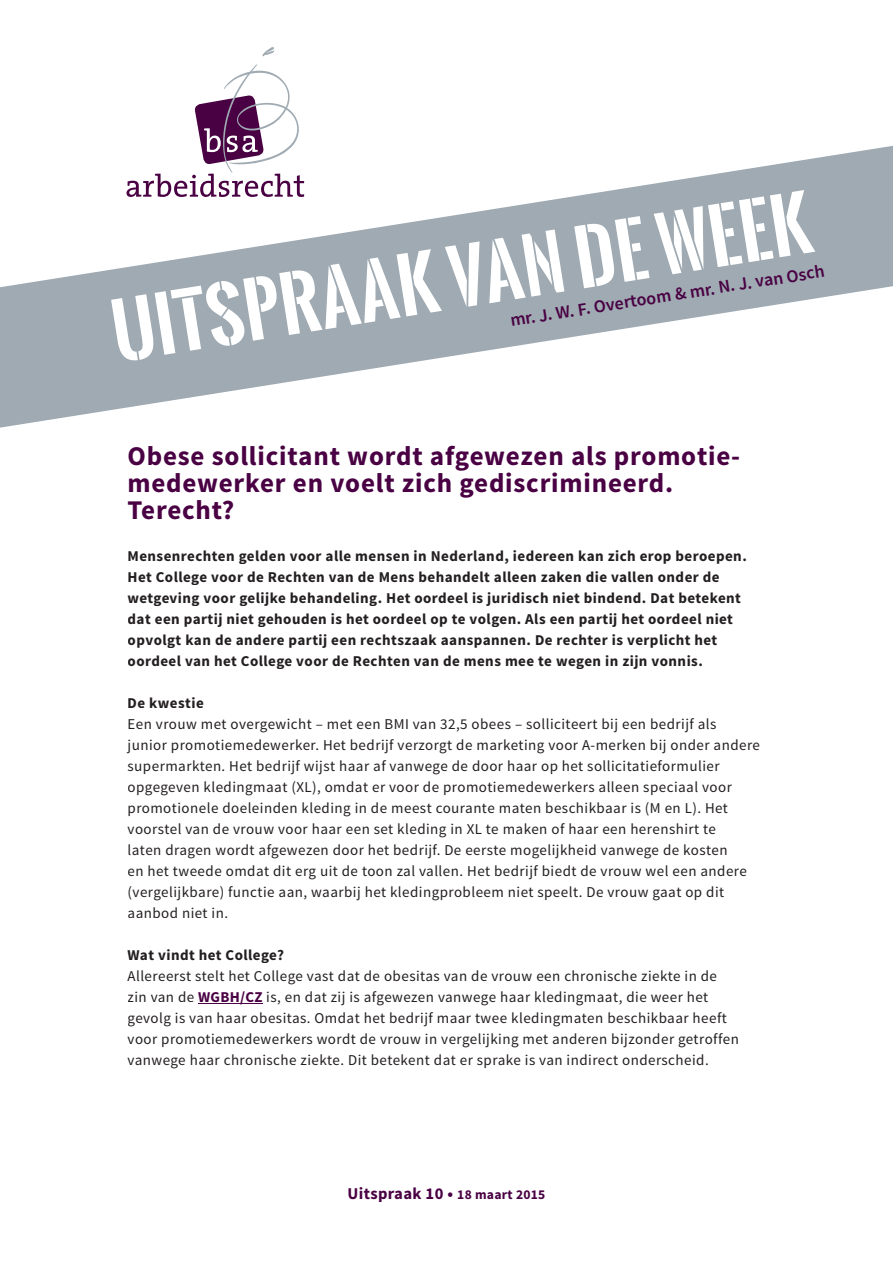
<style>
.page{position:relative;width:893px;height:1263px;background:#fff}
.page>*{position:absolute;margin:0;border:0;box-sizing:border-box;transform-origin:0 0}
.t1{font:700 72px "Oswald Stencil";color:#fff}
.t2{font:700 27px/27px "Source Sans Pro";letter-spacing:.03em;color:#490143}
.t3{font:600 18px "Source Sans Pro";color:#490143}
.t4{font:700 16.5px "Source Sans Pro";letter-spacing:.02em;color:#490143}
.t5{font:15px/21px "Source Sans Pro";letter-spacing:.03em;color:#231f20}
.t6{font:700 15px/21px "Source Sans Pro";letter-spacing:.03em;color:#231f20}
.s1{font-weight:700;color:#490143}
.s2{font-size:13.5px}
</style>
<div class="page">
<svg style="left:195px;top:47px;width:105px;height:98px"></svg>
<svg style="left:0;top:145px;width:893px;height:283px;fill:#9faab2"></svg>
<hr style="left:198px;top:1003px;width:65px;height:1px;background:#490143">
<h1 class="t1" style="left:104px;top:280px;width:708px;rotate:-9deg">UITSPRAAK VAN DE WEEK</h1>
<p class="t3" style="left:509px;top:309px;width:319px;rotate:-9deg">mr. J. W. F. Overtoom &amp; mr. N. J. van Osch</p>
<h2 class="t2" style="left:128px;top:443px;width:614px">Obese sollicitant wordt afgewezen als promotie&shy;medewerker en voelt zich gediscrimineerd.<br>Terecht?</h2>
<p class="t6" style="left:128px;top:546px;width:621px">Mensenrechten gelden voor alle mensen in Nederland, iedereen kan zich erop beroepen.<br>Het College voor de Rechten van de Mens behandelt alleen zaken die vallen onder de wetgeving voor gelijke behandeling. Het oordeel is juridisch niet bindend. Dat betekent dat een partij niet gehouden is het oordeel op te volgen. Als een partij het oordeel niet opvolgt kan de andere partij een rechtszaak aanspannen. De rechter is verplicht het oordeel van het College voor de Rechten van de mens mee te wegen in zijn vonnis.</p>
<p class="t6" style="left:128px;top:693px;width:78px">De kwestie</p>
<p class="t5" style="left:128px;top:713px;width:634px">Een vrouw met overgewicht – met een BMI van 32,5 obees – solliciteert bij een bedrijf als<br>junior promotiemedewerker. Het bedrijf verzorgt de marketing voor A-merken bij onder andere supermarkten. Het bedrijf wijst haar af vanwege de door haar op het sollicitatieformulier opgegeven kledingmaat (XL), omdat er voor de promotiemedewerkers alleen speciaal voor promotionele doeleinden kleding in de meest courante maten beschikbaar is (M en L). Het voorstel van de vrouw voor haar een set kleding in XL te maken of haar een herenshirt te<br>laten dragen wordt afgewezen door het bedrijf. De eerste mogelijkheid vanwege de kosten<br>en het tweede omdat dit erg uit de toon zal vallen. Het bedrijf biedt de vrouw wel een andere (vergelijkbare) functie aan, waarbij het kledingprobleem niet speelt. De vrouw gaat op dit aanbod niet in.</p>
<p class="t6" style="left:128px;top:945px;width:158px">Wat vindt het College?</p>
<p class="t5" style="left:128px;top:965px;width:613px">Allereerst stelt het College vast dat de obesitas van de vrouw een chronische ziekte in de zin van de <span class="s1">WGBH/CZ</span> is, en dat zij is afgewezen vanwege haar kledingmaat, die weer het gevolg is van haar obesitas. Omdat het bedrijf maar twee kledingmaten beschikbaar heeft voor promotiemedewerkers wordt de vrouw in vergelijking met anderen bijzonder getroffen vanwege haar chronische ziekte. Dit betekent dat er sprake is van indirect onderscheid.</p>
<p class="t4" style="left:348px;top:1183px;width:199px">Uitspraak 10 • <span class="s2">18 maart 2015</span></p>
</div>
